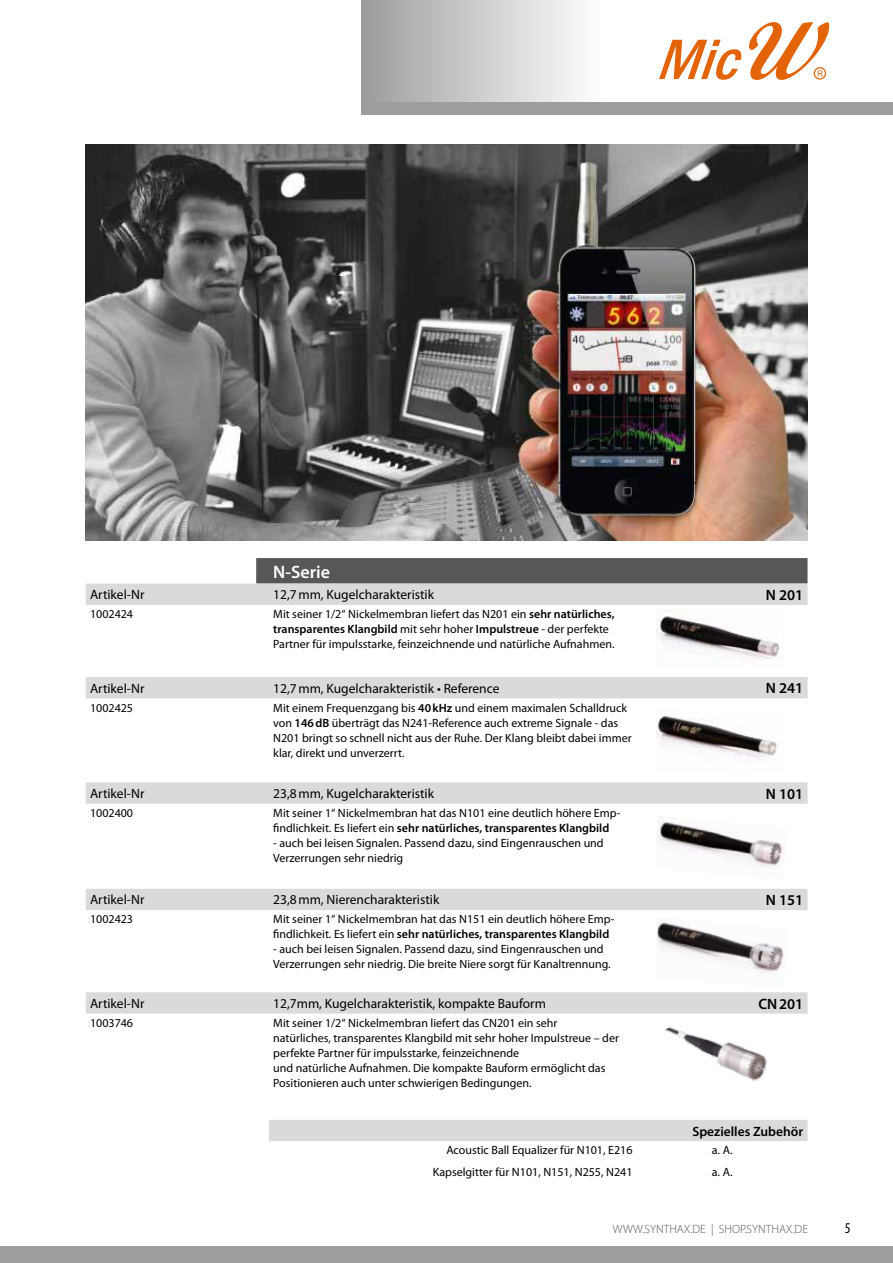
<style>
.page{position:relative;width:893px;height:1263px;background:#fff}
.page>*{position:absolute;margin:0;border:0;box-sizing:border-box;transform-origin:0 0}
.t1{font:600 18px "Myriad Pro";color:#fff}
.t2{font:600 15px "Myriad Pro";color:#000}
.t3{font:condensed 15px "Myriad Pro";color:#000}
.t4{font:13.5px "Myriad Pro";color:#000}
.t5{font:600 13.5px "Myriad Pro";color:#000}
.t6{font:12px/15px "Myriad Pro";color:#000}
.t7{font:300 12px "Myriad Pro";color:#575756}
.s1{font-weight:600}
</style>
<div class="page">
<div style="left:0;top:1246px;width:893px;height:17px;background:#9d9d9c"></div>
<svg style="left:361px;top:0;width:469px;height:102px"></svg>
<div style="left:361px;top:102px;width:532px;height:13px;background:#9d9d9c"></div>
<svg style="left:659px;top:40px;width:83px;height:40px"></svg>
<svg style="left:749px;top:22px;width:80px;height:58px"></svg>
<svg style="left:256px;top:558px;width:551px;height:26px;background:#5b5b5a"></svg>
<svg style="left:86px;top:584px;width:721px;height:557px"></svg>
<img style="left:656px;top:609px;width:131px;height:59px">
<img style="left:656px;top:709px;width:129px;height:65px">
<img style="left:656px;top:816px;width:132px;height:64px">
<img style="left:656px;top:917px;width:132px;height:72px">
<img style="left:661px;top:1018px;width:124px;height:77px">
<img style="left:85px;top:144px;width:723px;height:396px">
<h1 class="t1" style="left:273px;top:562px;width:58px">N-Serie</h1>
<p class="t4" style="left:90px;top:586px;width:56px">Artikel-Nr</p>
<p class="t4" style="left:273px;top:586px;width:162px">12,7mm, Kugelcharakteristik</p>
<p class="t2" style="left:766px;top:586px;width:39px">N 201</p>
<p class="t6" style="left:90px;top:606px;width:45px">1002424</p>
<p class="t6" style="left:273px;top:606px;width:343px">Mit seiner 1/2“ Nickelmembran liefert das N201 ein <span class="s1">sehr natürliches, transparentes Klangbild</span> mit sehr hoher <span class="s1">Impulstreue</span> - der perfekte<br>Partner für impulsstarke, feinzeichnende und natürliche Aufnahmen.</p>
<p class="t4" style="left:90px;top:680px;width:56px">Artikel-Nr</p>
<p class="t4" style="left:273px;top:680px;width:228px">12,7mm, Kugelcharakteristik • Reference</p>
<p class="t2" style="left:766px;top:680px;width:39px">N 241</p>
<p class="t6" style="left:90px;top:700px;width:45px">1002425</p>
<p class="t6" style="left:273px;top:700px;width:360px">Mit einem Frequenzgang bis <span class="s1">40kHz</span> und einem maximalen Schalldruck von <span class="s1">146dB</span> überträgt das N241-Reference auch extreme Signale - das N201 bringt so schnell nicht aus der Ruhe. Der Klang bleibt dabei immer klar, direkt und unverzerrt.</p>
<p class="t4" style="left:90px;top:785px;width:56px">Artikel-Nr</p>
<p class="t4" style="left:273px;top:785px;width:162px">23,8mm, Kugelcharakteristik</p>
<p class="t2" style="left:766px;top:785px;width:39px">N 101</p>
<p class="t6" style="left:90px;top:805px;width:45px">1002400</p>
<p class="t6" style="left:273px;top:805px;width:349px">Mit seiner 1“ Nickelmembran hat das N101 eine deutlich höhere Emp&shy;findlichkeit. Es liefert ein <span class="s1">sehr natürliches, transparentes Klangbild</span></p>
<p class="t6" style="left:273px;top:835px;width:332px">- auch bei leisen Signalen. Passend dazu, sind Eingenrauschen und<br>Verzerrungen sehr niedrig</p>
<p class="t4" style="left:90px;top:892px;width:56px">Artikel-Nr</p>
<p class="t4" style="left:273px;top:892px;width:168px">23,8mm, Nierencharakteristik</p>
<p class="t2" style="left:766px;top:892px;width:39px">N 151</p>
<p class="t6" style="left:90px;top:911px;width:45px">1002423</p>
<p class="t6" style="left:273px;top:911px;width:343px">Mit seiner 1“ Nickelmembran hat das N151 ein deutlich höhere Emp&shy;findlichkeit. Es liefert ein <span class="s1">sehr natürliches, transparentes Klangbild</span></p>
<p class="t6" style="left:273px;top:941px;width:339px">- auch bei leisen Signalen. Passend dazu, sind Eingenrauschen und<br>Verzerrungen sehr niedrig. Die breite Niere sorgt für Kanaltrennung.</p>
<p class="t4" style="left:90px;top:995px;width:56px">Artikel-Nr</p>
<p class="t4" style="left:273px;top:995px;width:274px">12,7mm, Kugelcharakteristik, kompakte Bauform</p>
<p class="t2" style="left:758px;top:995px;width:46px">CN201</p>
<p class="t6" style="left:90px;top:1015px;width:45px">1003746</p>
<p class="t6" style="left:273px;top:1015px;width:347px">Mit seiner 1/2“ Nickelmembran liefert das CN201 ein sehr<br>natürliches, transparentes Klangbild mit sehr hoher Impulstreue – der perfekte Partner für impulsstarke, feinzeichnende<br>und natürliche Aufnahmen. Die kompakte Bauform ermöglicht das Positionieren auch unter schwierigen Bedingungen.</p>
<p class="t5" style="left:692px;top:1123px;width:112px">Spezielles Zubehör</p>
<p class="t6" style="left:446px;top:1143px;width:188px">Acoustic Ball Equalizer für N101, E216</p>
<p class="t6" style="left:712px;top:1143px;width:22px">a. A.</p>
<p class="t6" style="left:433px;top:1164px;width:201px">Kapselgitter für N101, N151, N255, N241</p>
<p class="t6" style="left:712px;top:1164px;width:22px">a. A.</p>
<p class="t7" style="left:613px;top:1222px;width:196px">WWW.SYNTHAX.DE | SHOP.SYNTHAX.DE</p>
<p class="t3" style="left:845px;top:1220px;width:7px">5</p>
</div>
